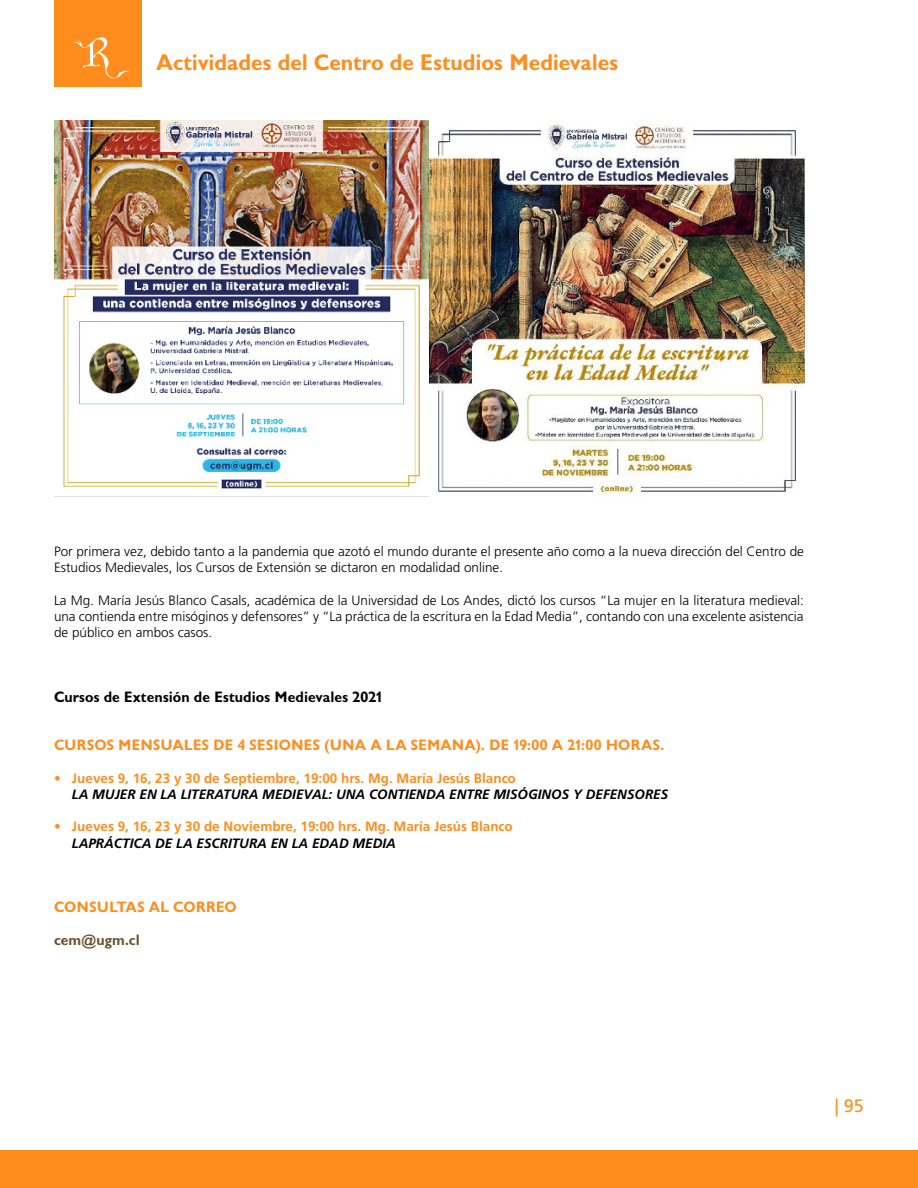
<style>
.page{position:relative;width:918px;height:1188px;background:#fff}
.page>*{position:absolute;margin:0;border:0;box-sizing:border-box;transform-origin:0 0}
.t1{font:700 22.5px "Gill Sans Display MT Pro";color:#ff8c1c}
.t2{font:18px "Frutiger LT Std";color:#ff8c1c}
.t3{font:700 15px "Gill Sans Display MT Pro";letter-spacing:.005em;color:#ff8c1c}
.t4{font:700 15px "Gill Sans Display MT Pro";letter-spacing:.005em;color:#000}
.t5{font:700 15px "Gill Sans Display MT Pro";letter-spacing:.01em;color:#6a522e}
.t6{font:300 13.5px/16.2px "Frutiger LT Std";color:#000}
.t7{font:700 13.5px "Frutiger LT Std";color:#ff8c1c}
.t8{font:italic 700 13.5px "Frutiger LT Std";color:#000}
</style>
<div class="page">
<div style="left:0;top:1151px;width:918px;height:37px;background:#ff8c1c"></div>
<div style="left:54px;top:0;width:88px;height:86px;background:#ff8c1c"></div>
<svg style="left:74px;top:37px;width:55px;height:42px"></svg>
<img style="left:54px;top:121px;width:750px;height:375px">
<h1 class="t1" style="left:156px;top:49px;width:463px">Actividades del Centro de Estudios Medievales</h1>
<p class="t6" style="left:54px;top:543px;width:751px">Por primera vez, debido tanto a la pandemia que azotó el mundo durante el presente año como a la nueva dirección del Centro de<br>Estudios Medievales, los Cursos de Extensión se dictaron en modalidad online.</p>
<p class="t6" style="left:54px;top:592px;width:752px;text-align:justify">La Mg. María Jesús Blanco Casals, académica de la Universidad de Los Andes, dictó los cursos “La mujer en la literatura medieval: una contienda entre misóginos y defensores” y “La práctica de la escritura en la Edad Media”, contando con una excelente asistencia de público en ambos casos.</p>
<p class="t4" style="left:54px;top:688px;width:330px">Cursos de Extensión de Estudios Medievales 2021</p>
<p class="t3" style="left:54px;top:736px;width:612px">CURSOS MENSUALES DE 4 SESIONES (UNA A LA SEMANA). DE 19:00 A 21:00 HORAS.</p>
<p class="t7" style="left:54px;top:770px;width:463px">• Jueves 9, 16, 23 y 30 de Septiembre, 19:00 hrs. Mg. María Jesús Blanco</p>
<p class="t8" style="left:72px;top:786px;width:598px">LA MUJER EN LA LITERATURA MEDIEVAL: UNA CONTIENDA ENTRE MISÓGINOS Y DEFENSORES</p>
<p class="t7" style="left:54px;top:819px;width:460px">• Jueves 9, 16, 23 y 30 de Noviembre, 19:00 hrs. Mg. María Jesús Blanco</p>
<p class="t8" style="left:72px;top:835px;width:326px">LAPRÁCTICA DE LA ESCRITURA EN LA EDAD MEDIA</p>
<p class="t3" style="left:54px;top:898px;width:184px">CONSULTAS AL CORREO</p>
<p class="t5" style="left:54px;top:931px;width:87px">cem@ugm.cl</p>
<h2 class="t2" style="left:835px;top:1095px;width:31px">| 95</h2>
</div>
